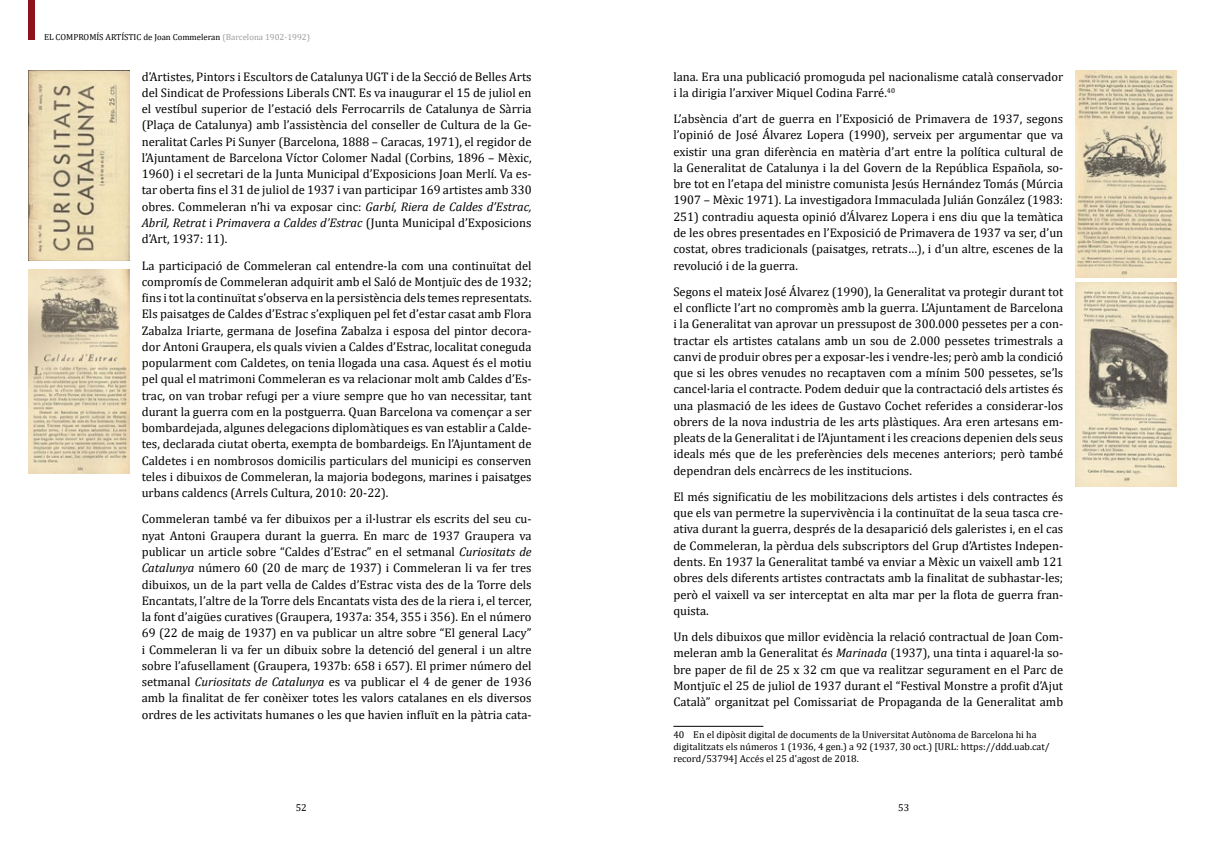
<style>
.page{position:relative;width:1205px;height:851px;background:#fff}
.page>*{position:absolute;margin:0;border:0;box-sizing:border-box;transform-origin:0 0}
.t1{font:12.5px/16.2px "Cambria";color:#000;text-align:justify}
.t2{font:10px/12px "Cambria";color:#000}
.t3{font:8.75px "Cambria";color:#000}
.s1{color:#9d9d9c}
.s2{font-style:italic}
</style>
<div class="page">
<div style="left:28px;top:0;width:7px;height:40px;background:#8d121e"></div>
<hr style="left:673px;top:726px;width:90px;height:1px;background:#000">
<img style="left:28px;top:71px;width:101px;height:189px">
<img style="left:1075px;top:71px;width:101px;height:206px">
<img style="left:28px;top:269px;width:101px;height:204px">
<img style="left:1075px;top:282px;width:101px;height:204px">
<p class="t3" style="left:44px;top:32px;width:268px">EL COMPROMÍS ARTÍSTIC de Joan Commeleran <span class="s1">(Barcelona 1902-1992)</span></p>
<p class="t1" style="left:142px;top:68px;width:391px">d’Artistes, Pintors i Escultors de Catalunya UGT i de la Secció de Belles Arts del Sindicat de Professions Liberals CNT. Es va inaugurar el 15 de juliol en el vestíbul superior de l’estació dels Ferrocarrils de Catalunya de Sàrria (Plaça de Catalunya) amb l’assistència del conseller de Cultura de la Ge&shy;neralitat Carles Pi Sunyer (Barcelona, 1888 – Caracas, 1971), el regidor de l’Ajuntament de Barcelona Víctor Colomer Nadal (Corbins, 1896 – Mèxic, 1960) i el secretari de la Junta Municipal d’Exposicions Joan Merlí. Va es&shy;tar oberta fins el 31 de juliol de 1937 i van participar 169 artistes amb 330 obres. Commeleran n’hi va exposar cinc: <span class="s2">Garbí, Riera de Caldes d’Estrac, Abril, Retrat</span> i <span class="s2">Primavera a Caldes d’Estrac</span> (Junta Municipal d’Exposicions d’Art, 1937: 11).</p>
<p class="t1" style="left:142px;top:257px;width:391px">La participació de Commeleran cal entendre-la com una continuïtat del compromís de Commeleran adquirit amb el Saló de Montjuïc des de 1932; fins i tot la continuïtat s’observa en la persistència dels temes representats.<br>Els paisatges de Caldes d’Estrac s’expliquen pel fet d’estar casat amb Flora Zabalza Iriarte, germana de Josefina Zabalza i esposa del pintor decora&shy;dor Antoni Graupera, els quals vivien a Caldes d’Estrac, localitat coneguda popularment com Caldetes, on tenia llogada una casa. Aquest és el motiu pel qual el matrimoni Commeleran es va relacionar molt amb Caldes d’Es&shy;trac, on van trobar refugi per a viure sempre que ho van necessitar, tant durant la guerra com en la postguerra. Quan Barcelona va començar a ser bombardejada, algunes delegacions diplomàtiques es van establir a Calde&shy;tes, declarada ciutat oberta, exempta de bombardeigs. En l’Ajuntament de Caldetes i en nombrosos domicilis particulars del municipi es conserven teles i dibuixos de Commeleran, la majoria bodegons, marines i paisatges urbans caldencs (Arrels Cultura, 2010: 20-22).</p>
<p class="t1" style="left:142px;top:511px;width:391px">Commeleran també va fer dibuixos per a il·lustrar els escrits del seu cu&shy;nyat Antoni Graupera durant la guerra. En marc de 1937 Graupera va publicar un article sobre “Caldes d’Estrac” en el setmanal <span class="s2">Curiositats de Catalunya</span> número 60 (20 de març de 1937) i Commeleran li va fer tres dibuixos, un de la part vella de Caldes d’Estrac vista des de la Torre dels Encantats, l’altre de la Torre dels Encantats vista des de la riera i, el tercer, la font d’aigües curatives (Graupera, 1937a: 354, 355 i 356). En el número 69 (22 de maig de 1937) en va publicar un altre sobre “El general Lacy” i Commeleran li va fer un dibuix sobre la detenció del general i un altre sobre l’afusellament (Graupera, 1937b: 658 i 657). El primer número del setmanal <span class="s2">Curiositats de Catalunya</span> es va publicar el 4 de gener de 1936 amb la finalitat de fer conèixer totes les valors catalanes en els diversos ordres de les activitats humanes o les que havien influït en la pàtria cata-</p>
<p class="t1" style="left:673px;top:68px;width:391px">lana. Era una publicació promoguda pel nacionalisme català conservador i la dirigia l’arxiver Miquel Codina Farré.<sup>40</sup></p>
<p class="t1" style="left:673px;top:111px;width:391px">L’absència d’art de guerra en l’Exposició de Primavera de 1937, segons l’opinió de José Álvarez Lopera (1990), serveix per argumentar que va existir una gran diferència en matèria d’art entre la política cultural de la Generalitat de Catalunya i la del Govern de la República Española, so&shy;bre tot en l’etapa del ministre comunista Jesús Hernández Tomás (Múrcia 1907 – Mèxic 1971). La investigadora Immaculada Julián González (1983:<br>251) contradiu aquesta opinió d’Álvarez Lopera i ens diu que la temàtica de les obres presentades en l’Exposició de Primavera de 1937 va ser, d’un costat, obres tradicionals (paisatges, retrats…), i d’un altre, escenes de la revolució i de la guerra.</p>
<p class="t1" style="left:673px;top:283px;width:391px">Segons el mateix José Álvarez (1990), la Generalitat va protegir durant tot el conflicte l’art no compromès amb la guerra. L’Ajuntament de Barcelona i la Generalitat van aprovar un pressupost de 300.000 pessetes per a con&shy;tractar els artistes catalans amb un sou de 2.000 pessetes trimestrals a canvi de produir obres per a exposar-les i vendre-les; però amb la condició que si les obres venudes no recaptaven com a mínim 500 pessetes, se’ls cancel·laria el contracte. Podem deduir que la contractació dels artistes és una plasmació de les idees de Gustavo Cochet referides a considerar-los obrers de la nova industria de les arts plàstiques. Ara eren artesans em&shy;pleats de la Generalitat i de l’Ajuntament i les creacions depenien dels seus ideals més que de les preferències dels mecenes anteriors; però també dependran dels encàrrecs de les institucions.</p>
<p class="t1" style="left:673px;top:488px;width:391px">El més significatiu de les mobilitzacions dels artistes i dels contractes és que els van permetre la supervivència i la continuïtat de la seua tasca cre&shy;ativa durant la guerra, després de la desaparició dels galeristes i, en el cas de Commeleran, la pèrdua dels subscriptors del Grup d’Artistes Indepen&shy;dents. En 1937 la Generalitat també va enviar a Mèxic un vaixell amb 121 obres dels diferents artistes contractats amb la finalitat de subhastar-les; però el vaixell va ser interceptat en alta mar per la flota de guerra fran&shy;quista.</p>
<p class="t1" style="left:673px;top:628px;width:391px">Un dels dibuixos que millor evidència la relació contractual de Joan Com&shy;meleran amb la Generalitat és <span class="s2">Marinada</span> (1937), una tinta i aquarel·la so&shy;bre paper de fil de 25 x 32 cm que va realitzar segurament en el Parc de Montjuïc el 25 de juliol de 1937 durant el “Festival Monstre a profit d’Ajut Català” organitzat pel Comissariat de Propaganda de la Generalitat amb</p>
<p class="t2" style="left:673px;top:728px;width:378px">40 En el dipòsit digital de documents de la Universitat Autònoma de Barcelona hi ha digitalitzats els números 1 (1936, 4 gen.) a 92 (1937, 30 oct.) [URL: https://ddd.uab.cat/ record/53794] Accés el 25 d’agost de 2018.</p>
<p class="t2" style="left:296px;top:801px;width:13px">52</p>
<p class="t2" style="left:898px;top:801px;width:13px">53</p>
</div>
